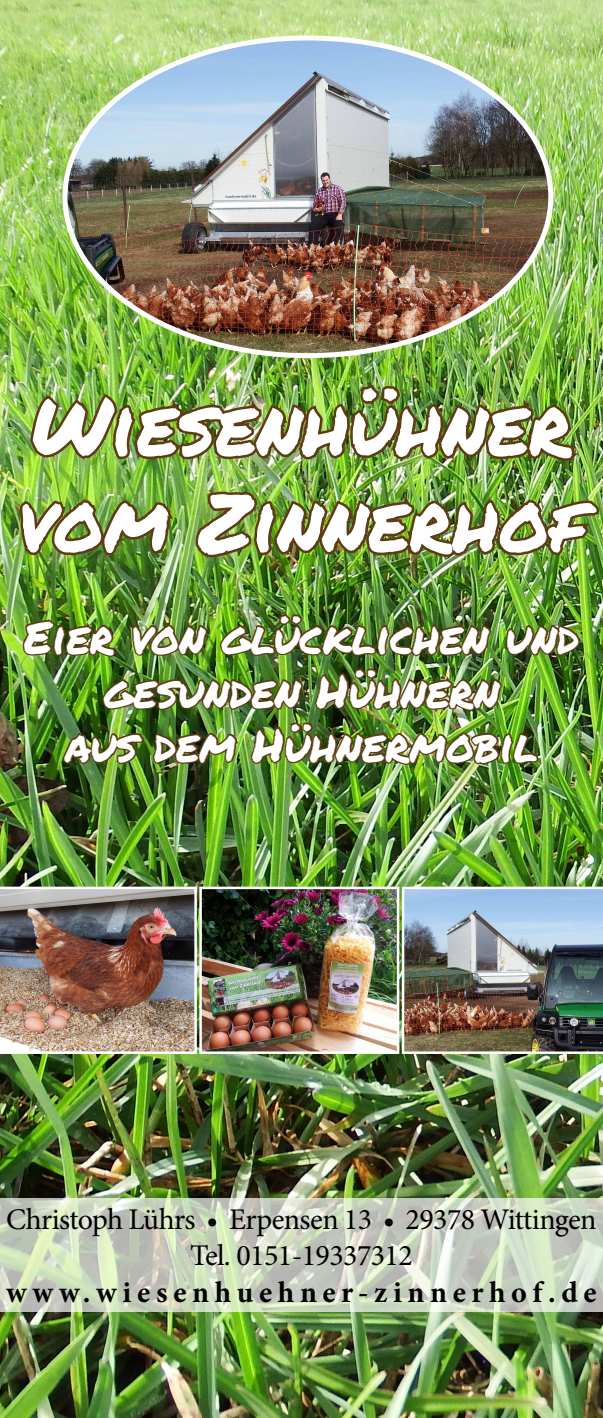
<style>
.page{position:relative;width:603px;height:1418px;background:#fff}
.page>*{position:absolute;margin:0;border:0;box-sizing:border-box;transform-origin:0 0}
.t1{font:80px/96px "Permanent Marker";color:#fff}
.t2{font:45px/54px "Permanent Marker";color:#fff;text-align:center}
.t3{font:30px/36px "Minion Pro";letter-spacing:-.02em;color:#000;text-align:center}
.t4{font:700 30px "Minion Pro";letter-spacing:.185em;color:#000}
</style>
<div class="page">
<img style="left:0;top:0;width:602px;height:1417px">
<img style="left:27px;top:381px;width:557px;height:89px">
<img style="left:17px;top:496px;width:160px;height:63px">
<img style="left:192px;top:481px;width:408px;height:85px">
<img style="left:20px;top:603px;width:561px;height:167px">
<img style="left:65px;top:38px;width:485px;height:317px">
<img style="left:0;top:886px;width:197px;height:167px">
<img style="left:401px;top:886px;width:201px;height:167px">
<img style="left:202px;top:889px;width:194px;height:161px">
<div style="left:199px;top:886px;width:200px;height:167px;border:2px solid #fff"></div>
<svg style="left:0;top:1198px;width:602px;height:113px;background:#ccd5c2"></svg>
<h1 class="t1" style="left:17px;top:376px;width:570px">Wiesenhühner vom Zinnerhof</h1>
<h2 class="t2" style="left:24px;top:609px;width:556px">Eier von glücklichen und gesunden Hühnern<br>aus dem Hühnermobil</h2>
<p class="t3" style="left:6px;top:1201px;width:591px">Christoph Lührs • Erpensen 13 • 29378 Wittingen<br>Tel. 0151-19337312</p>
<p class="t4" style="left:6px;top:1270px;width:591px">www.wiesenhuehner-zinnerhof.de</p>
</div>
